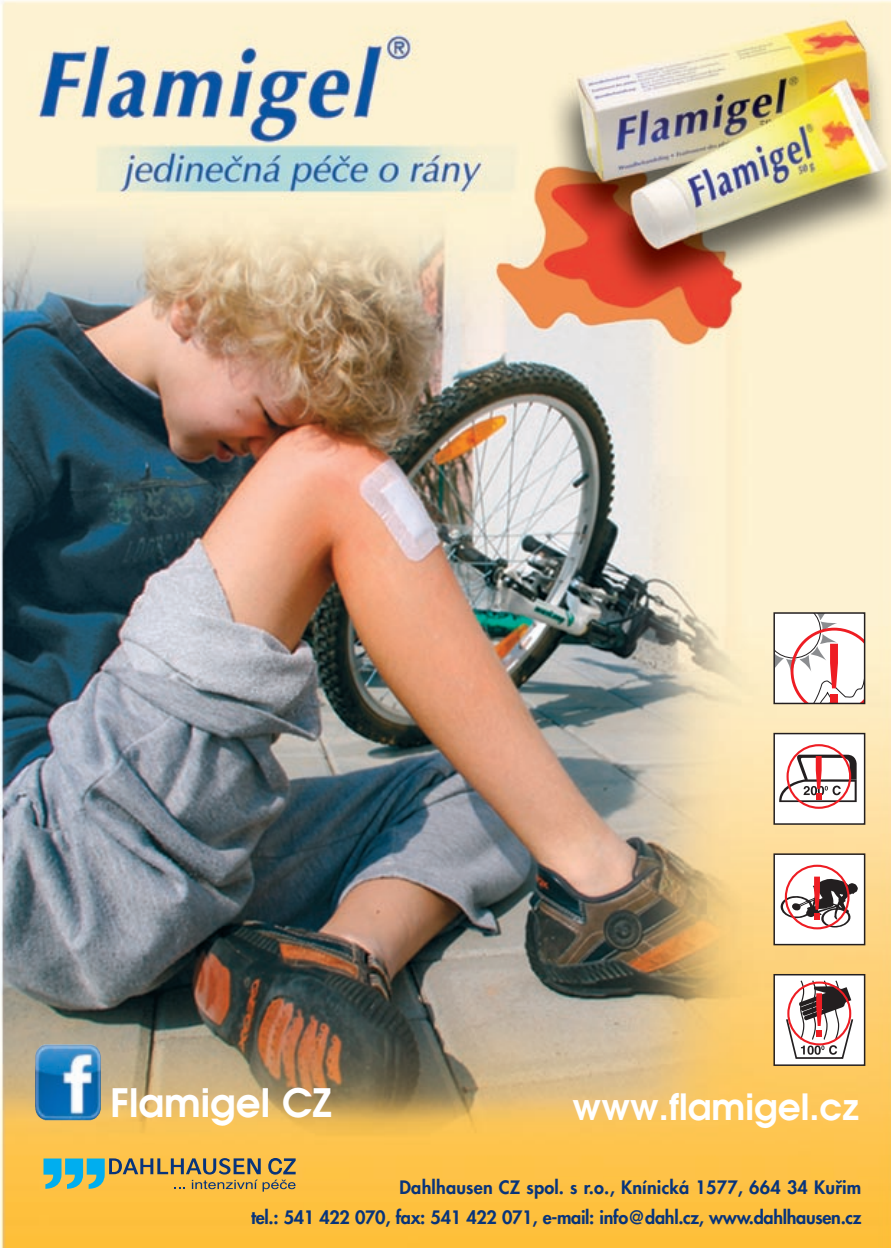
<style>
.page{position:relative;width:891px;height:1248px;background:#fff}
.page>*{position:absolute;margin:0;border:0;box-sizing:border-box;transform-origin:0 0}
.t1{font:600 39px "Avant Garde CE";color:#fff}
.t2{font:600 36px "Avant Garde CE";color:#fff}
.t3{font:800 18px/30.3px "Futura CE";letter-spacing:-.015em;color:#08347b;text-align:right}
</style>
<div class="page">
<img style="left:0;top:0;width:891px;height:1248px">
<svg style="left:44px;top:1158px;width:252px;height:34px;background:#aea667"></svg>
<img style="left:35px;top:1044px;width:66px;height:76px">
<svg style="left:776px;top:615px;width:86px;height:86px"></svg>
<div style="left:773px;top:612px;width:92px;height:92px;border:2px solid #231f20"></div>
<div style="left:775px;top:735px;width:89px;height:88px;background:#fff"></div>
<svg style="left:779px;top:744px;width:78px;height:65px"></svg>
<div style="left:773px;top:733px;width:92px;height:92px;border:2px solid #231f20"></div>
<div style="left:775px;top:855px;width:89px;height:89px;background:#fff"></div>
<svg style="left:781px;top:865px;width:77px;height:64px"></svg>
<div style="left:773px;top:853px;width:92px;height:92px;border:2px solid #231f20"></div>
<div style="left:775px;top:977px;width:89px;height:87px;background:#fff"></div>
<svg style="left:786px;top:980px;width:68px;height:79px"></svg>
<div style="left:773px;top:974px;width:92px;height:92px;border:2px solid #231f20"></div>
<h1 class="t1" style="left:110px;top:1088px;width:223px">Flamigel CZ</h1>
<h2 class="t2" style="left:573px;top:1093px;width:288px">www.flamigel.cz</h2>
<p class="t3" style="left:251px;top:1173px;width:612px">Dahlhausen CZ spol. s r.o., Knínická 1577, 664 34 Kufiim<br>tel.: 541 422 070, fax: 541 422 071, e-mail: info@dahl.cz, www.dahlhausen.cz</p>
</div>
